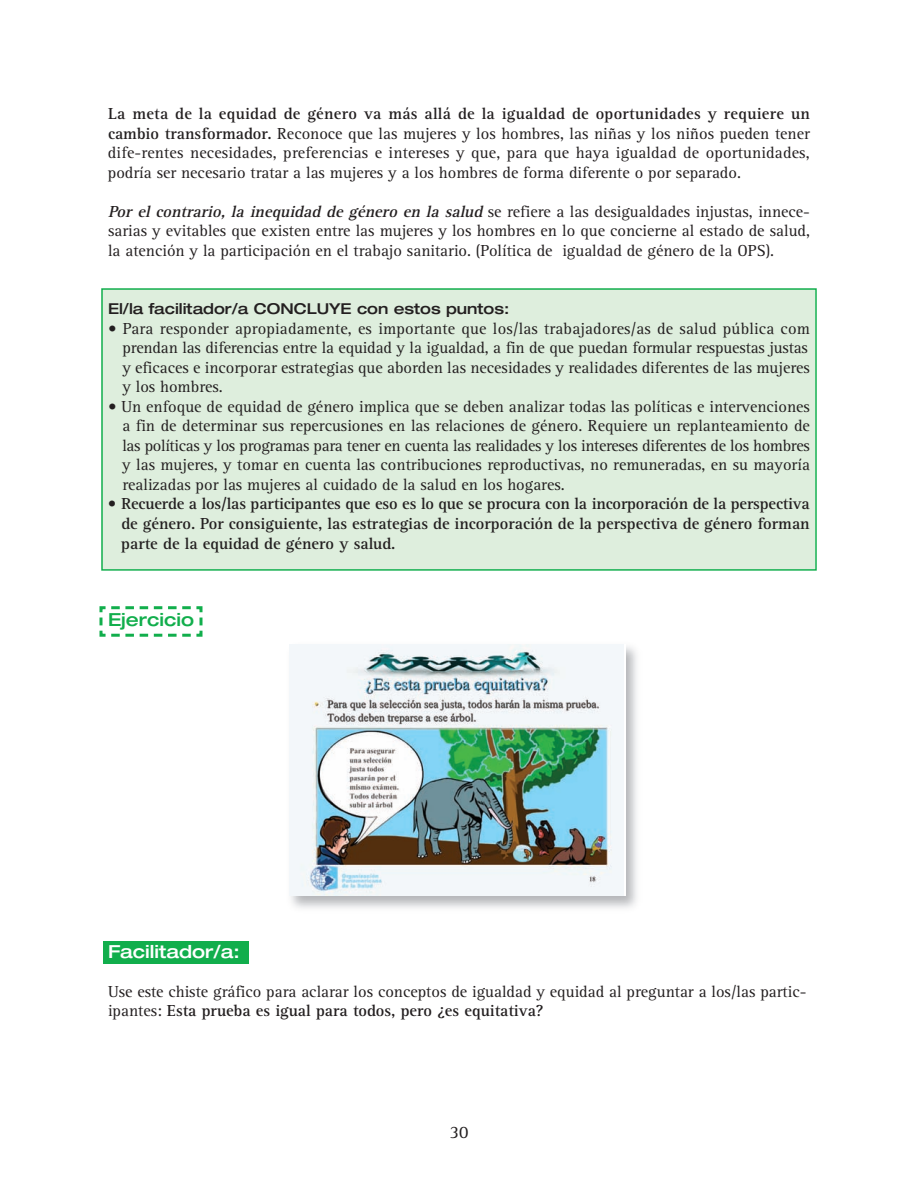
<style>
.page{position:relative;width:918px;height:1188px;background:#fff}
.page>*{position:absolute;margin:0;border:0;box-sizing:border-box;transform-origin:0 0}
.t1{font:500 expanded 18px "Helvetica Neue";color:#fff}
.t2{font:500 expanded 18px "Helvetica Neue";color:#11ae4c}
.t3{font:18px "Rotis Serif";color:#231f20}
.t4{font:16.5px/19.5px "Rotis Serif";color:#231f20;text-align:justify}
.t5{font:700 16.5px/19.5px "Rotis Serif";color:#231f20;text-align:justify}
.t6{font:500 expanded 15px "Helvetica Neue";color:#231f20}
.s1{font-weight:700}
.s2{font-weight:700;font-style:italic}
.s3{font-weight:400}
</style>
<div class="page">
<svg style="left:99px;top:606px;width:104px;height:31px"></svg>
<div style="left:103px;top:941px;width:145px;height:23px;background:#11ae4c"></div>
<div style="left:103px;top:290px;width:712px;height:279px;background:#deeedd"></div>
<div style="left:101px;top:288px;width:716px;height:283px;border:2px solid #11ae4c"></div>
<img style="left:290px;top:644px;width:334px;height:251px">
<p class="t4" style="left:108px;top:106px;width:704px"><span class="s1">La meta de la equidad de género va más allá de la igualdad de oportunidades y requiere un cambio transformador.</span> Reconoce que las mujeres y los hombres, las niñas y los niños pueden tener dife-rentes necesidades, preferencias e intereses y que, para que haya igualdad de oportunidades, podría ser necesario tratar a las mujeres y a los hombres de forma diferente o por separado.</p>
<p class="t4" style="left:108px;top:203px;width:704px"><span class="s2">Por el contrario, la inequidad de género en la salud</span> se refiere a las desigualdades injustas, innece&shy;sarias y evitables que existen entre las mujeres y los hombres en lo que concierne al estado de salud, la atención y la participación en el trabajo sanitario. (Política de igualdad de género de la OPS).</p>
<p class="t6" style="left:108px;top:304px;width:403px">El/la facilitador/a CONCLUYE con estos puntos:</p>
<p class="t4" style="left:122px;top:320px;width:689px;text-indent:-14px">• Para responder apropiadamente, es importante que los/las trabajadores/as de salud pública com prendan las diferencias entre la equidad y la igualdad, a fin de que puedan formular respuestas justas y eficaces e incorporar estrategias que aborden las necesidades y realidades diferentes de las mujeres y los hombres.</p>
<p class="t4" style="left:122px;top:398px;width:689px;text-indent:-14px">• Un enfoque de equidad de género implica que se deben analizar todas las políticas e intervenciones a fin de determinar sus repercusiones en las relaciones de género. Requiere un replanteamiento de las políticas y los programas para tener en cuenta las realidades y los intereses diferentes de los hombres y las mujeres, y tomar en cuenta las contribuciones reproductivas, no remuneradas, en su mayoría realizadas por las mujeres al cuidado de la salud en los hogares.</p>
<p class="t5" style="left:121px;top:496px;width:690px;text-indent:-13px"><span class="s3">•</span> Recuerde a los/las participantes que eso es lo que se procura con la incorporación de la perspectiva de género. Por consiguiente, las estrategias de incorporación de la perspectiva de género forman parte de la equidad de género y salud.</p>
<p class="t2" style="left:108px;top:614px;width:88px">Ejercicio</p>
<p class="t1" style="left:108px;top:945px;width:133px">Facilitador/a:</p>
<p class="t4" style="left:108px;top:983px;width:700px">Use este chiste gráfico para aclarar los conceptos de igualdad y equidad al preguntar a los/las partic&shy;ipantes: <span class="s1">Esta prueba es igual para todos, pero ¿es equitativa?</span></p>
<p class="t3" style="left:450px;top:1126px;width:20px">30</p>
</div>
